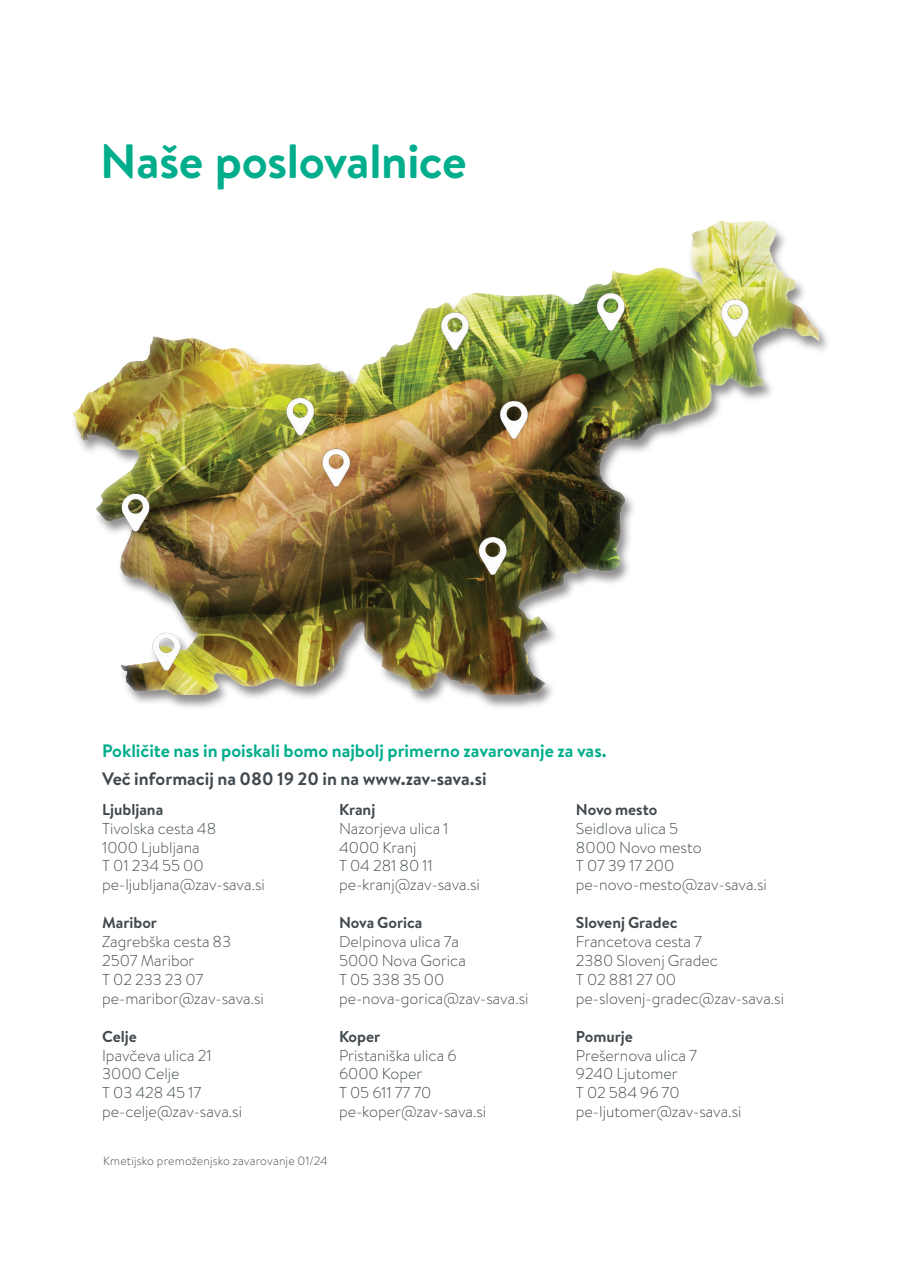
<style>
.page{position:relative;width:898px;height:1276px;background:#fff}
.page>*{position:absolute;margin:0;border:0;box-sizing:border-box;transform-origin:0 0}
.NASLOVI{font:700 48px "Brandon Text";letter-spacing:-.01em;color:#00ad8c}
.Text_normal{font:700 18px "Brandon Text";color:#00ad8c}
.Text_normal-2{font:700 18px "Brandon Text";color:#41494e}
.Text_normal-3{font:300 15.75px "Brandon Text";color:#41494e}
.Text_normal-4{font:700 15.75px "Brandon Text";color:#41494e}
.t1{font:300 12px "Brandon Text";letter-spacing:.01em;color:#41494e}
</style>
<div class="page">
<div style="left:70px;top:220px;width:761px;height:490px;background:#231f20;opacity:.51"></div>
<div style="left:70px;top:219px;width:750px;height:477px;background:#fff;opacity:.75"></div>
<p class="NASLOVI" style="left:100px;top:128px;width:368px">Naše poslovalnice</p>
<p class="Text_normal" style="left:102px;top:738px;width:506px">Pokličite nas in poiskali bomo najbolj primerno zavarovanje za vas.</p>
<p class="Text_normal-2" style="left:102px;top:766px;width:386px">Več informacij na 080 19 20 in na www.zav-sava.si</p>
<p class="Text_normal-4" style="left:102px;top:798px;width:63px">Ljubljana</p>
<p class="Text_normal-3" style="left:102px;top:817px;width:115px">Tivolska cesta 48</p>
<p class="Text_normal-3" style="left:102px;top:836px;width:99px">1000 Ljubljana</p>
<p class="Text_normal-3" style="left:102px;top:855px;width:103px">T 01 234 55 00</p>
<p class="Text_normal-3" style="left:102px;top:874px;width:164px">pe-ljubljana@zav-sava.si</p>
<p class="Text_normal-4" style="left:102px;top:911px;width:56px">Maribor</p>
<p class="Text_normal-3" style="left:102px;top:931px;width:130px">Zagrebška cesta 83</p>
<p class="Text_normal-3" style="left:102px;top:950px;width:94px">2507 Maribor</p>
<p class="Text_normal-3" style="left:102px;top:968px;width:103px">T 02 233 23 07</p>
<p class="Text_normal-3" style="left:102px;top:987px;width:163px">pe-maribor@zav-sava.si</p>
<p class="Text_normal-4" style="left:102px;top:1025px;width:36px">Celje</p>
<p class="Text_normal-3" style="left:102px;top:1044px;width:111px">Ipavčeva ulica 21</p>
<p class="Text_normal-3" style="left:102px;top:1063px;width:79px">3000 Celje</p>
<p class="Text_normal-3" style="left:102px;top:1082px;width:101px">T 03 428 45 17</p>
<p class="Text_normal-3" style="left:102px;top:1101px;width:141px">pe-celje@zav-sava.si</p>
<p class="Text_normal-4" style="left:339px;top:798px;width:38px">Kranj</p>
<p class="Text_normal-3" style="left:339px;top:817px;width:111px">Nazorjeva ulica 1</p>
<p class="Text_normal-3" style="left:339px;top:836px;width:79px">4000 Kranj</p>
<p class="Text_normal-3" style="left:339px;top:855px;width:95px">T 04 281 80 11</p>
<p class="Text_normal-3" style="left:339px;top:874px;width:142px">pe-kranj@zav-sava.si</p>
<p class="Text_normal-4" style="left:339px;top:911px;width:85px">Nova Gorica</p>
<p class="Text_normal-3" style="left:339px;top:931px;width:121px">Delpinova ulica 7a</p>
<p class="Text_normal-3" style="left:339px;top:950px;width:128px">5000 Nova Gorica</p>
<p class="Text_normal-3" style="left:339px;top:968px;width:107px">T 05 338 35 00</p>
<p class="Text_normal-3" style="left:339px;top:987px;width:191px">pe-nova-gorica@zav-sava.si</p>
<p class="Text_normal-4" style="left:339px;top:1025px;width:43px">Koper</p>
<p class="Text_normal-3" style="left:339px;top:1044px;width:119px">Pristaniška ulica 6</p>
<p class="Text_normal-3" style="left:339px;top:1063px;width:85px">6000 Koper</p>
<p class="Text_normal-3" style="left:339px;top:1082px;width:94px">T 05 611 77 70</p>
<p class="Text_normal-3" style="left:339px;top:1101px;width:149px">pe-koper@zav-sava.si</p>
<p class="t1" style="left:103px;top:1152px;width:226px">Kmetijsko premoženjsko zavarovanje 01/24</p>
<p class="Text_normal-4" style="left:575px;top:798px;width:83px">Novo mesto</p>
<p class="Text_normal-3" style="left:575px;top:817px;width:104px">Seidlova ulica 5</p>
<p class="Text_normal-3" style="left:575px;top:836px;width:127px">8000 Novo mesto</p>
<p class="Text_normal-3" style="left:575px;top:855px;width:100px">T 07 39 17 200</p>
<p class="Text_normal-3" style="left:575px;top:874px;width:192px">pe-novo-mesto@zav-sava.si</p>
<p class="Text_normal-4" style="left:575px;top:911px;width:103px">Slovenj Gradec</p>
<p class="Text_normal-3" style="left:575px;top:931px;width:127px">Francetova cesta 7</p>
<p class="Text_normal-3" style="left:575px;top:950px;width:143px">2380 Slovenj Gradec</p>
<p class="Text_normal-3" style="left:575px;top:968px;width:102px">T 02 881 27 00</p>
<p class="Text_normal-3" style="left:575px;top:987px;width:210px">pe-slovenj-gradec@zav-sava.si</p>
<p class="Text_normal-4" style="left:575px;top:1025px;width:58px">Pomurje</p>
<p class="Text_normal-3" style="left:575px;top:1044px;width:122px">Prešernova ulica 7</p>
<p class="Text_normal-3" style="left:575px;top:1063px;width:103px">9240 Ljutomer</p>
<p class="Text_normal-3" style="left:575px;top:1082px;width:105px">T 02 584 96 70</p>
<p class="Text_normal-3" style="left:575px;top:1101px;width:167px">pe-ljutomer@zav-sava.si</p>
</div>
